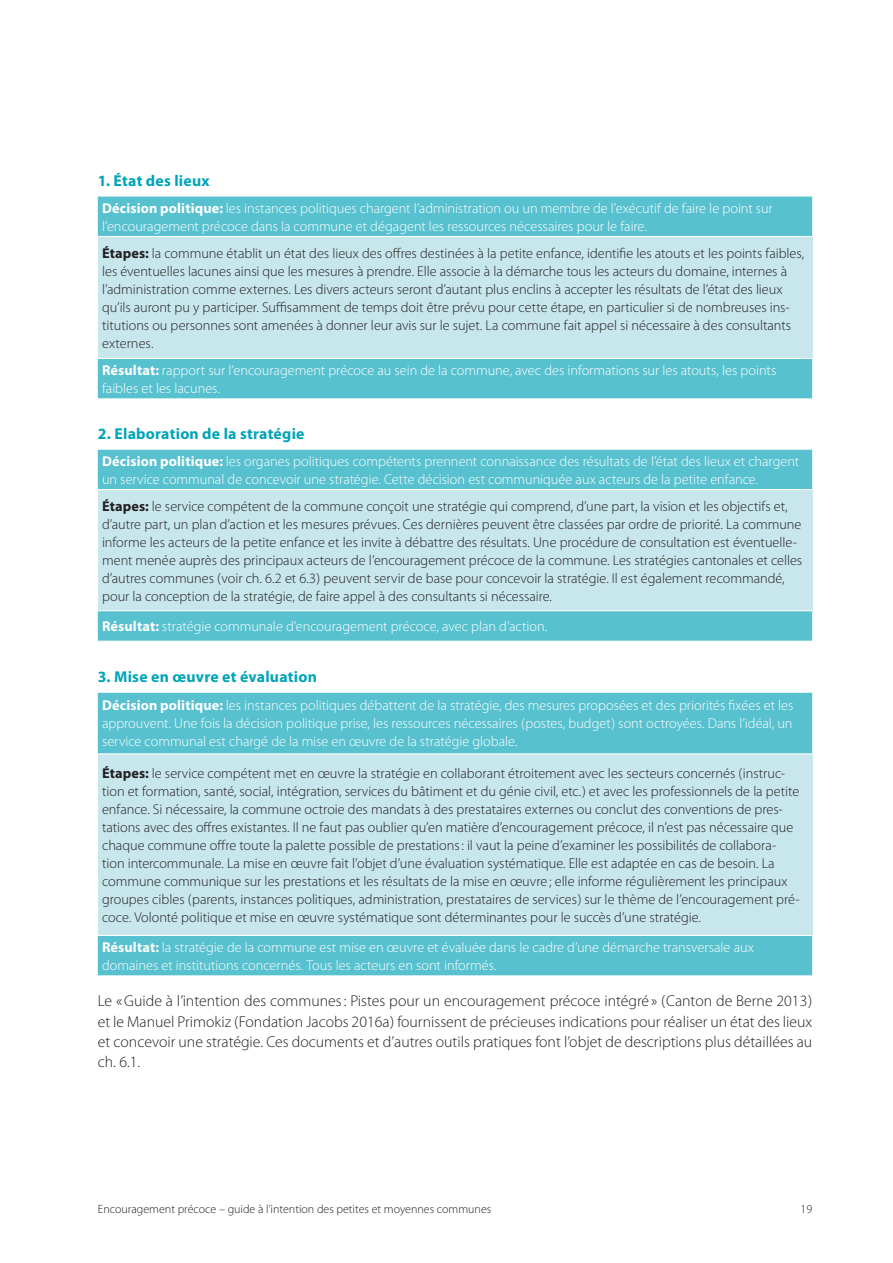
<style>
.page{position:relative;width:893px;height:1263px;background:#fff}
.page>*{position:absolute;margin:0;border:0;box-sizing:border-box;transform-origin:0 0}
.t1{font:300 15.75px/20.2px "Myriad Pro";color:#231f20;text-align:justify}
.t2{font:700 15.75px "Myriad Pro";letter-spacing:.015em;color:#00a4b8}
.t3{font:300 14.25px/18px "Myriad Pro";color:#231f20}
.t4{font:300 14.25px/18px "Myriad Pro";color:#fff}
.t5{font:300 12px "Myriad Pro";color:#231f20}
.s1{font-weight:700}
</style>
<div class="page">
<div style="left:98px;top:197px;width:714px;height:201px;background:#58c1cf"></div>
<div style="left:98px;top:236px;width:714px;height:122px;background:#c8e7ed"></div>
<hr style="left:98px;top:236px;width:714px;height:1px;background:#fff">
<hr style="left:98px;top:358px;width:714px;height:1px;background:#fff">
<div style="left:98px;top:450px;width:714px;height:191px;background:#58c1cf"></div>
<div style="left:98px;top:490px;width:714px;height:121px;background:#c8e7ed"></div>
<hr style="left:98px;top:489px;width:714px;height:1px;background:#fff">
<hr style="left:98px;top:610px;width:714px;height:1px;background:#fff">
<div style="left:98px;top:693px;width:714px;height:282px;background:#58c1cf"></div>
<div style="left:98px;top:754px;width:714px;height:181px;background:#c8e7ed"></div>
<hr style="left:98px;top:753px;width:714px;height:1px;background:#fff">
<hr style="left:98px;top:935px;width:714px;height:1px;background:#fff">
<p class="t2" style="left:98px;top:172px;width:113px">1. État des lieux</p>
<p class="t4" style="left:102px;top:199px;width:672px"><span class="s1">Décision politique:</span> les instances politiques chargent l’administration ou un membre de l’exécutif de faire le point sur l’encouragement précoce dans la commune et dégagent les ressources nécessaires pour le faire.</p>
<p class="t3" style="left:102px;top:244px;width:704px"><span class="s1">Étapes:</span> la commune établit un état des lieux des offres destinées à la petite enfance, identifie les atouts et les points faibles, les éventuelles lacunes ainsi que les mesures à prendre. Elle associe à la démarche tous les acteurs du domaine, internes à l’administration comme externes. Les divers acteurs seront d’autant plus enclins à accepter les résultats de l’état des lieux qu’ils auront pu y participer. Suffisamment de temps doit être prévu pour cette étape, en particulier si de nombreuses ins&shy;titutions ou personnes sont amenées à donner leur avis sur le sujet. La commune fait appel si nécessaire à des consultants externes.</p>
<p class="t4" style="left:102px;top:361px;width:676px"><span class="s1">Résultat:</span> rapport sur l’encouragement précoce au sein de la commune, avec des informations sur les atouts, les points faibles et les lacunes.</p>
<p class="t2" style="left:98px;top:425px;width:208px">2. Elaboration de la stratégie</p>
<p class="t4" style="left:102px;top:452px;width:699px"><span class="s1">Décision politique:</span> les organes politiques compétents prennent connaissance des résultats de l’état des lieux et chargent un service communal de concevoir une stratégie. Cette décision est communiquée aux acteurs de la petite enfance.</p>
<p class="t3" style="left:102px;top:497px;width:702px"><span class="s1">Étapes:</span> le service compétent de la commune conçoit une stratégie qui comprend, d’une part, la vision et les objectifs et, d’autre part, un plan d’action et les mesures prévues. Ces dernières peuvent être classées par ordre de priorité. La commune informe les acteurs de la petite enfance et les invite à débattre des résultats. Une procédure de consultation est éventuelle&shy;ment menée auprès des principaux acteurs de l’encouragement précoce de la commune. Les stratégies cantonales et celles d’autres communes (voir ch. 6.2 et 6.3) peuvent servir de base pour concevoir la stratégie. Il est également recommandé, pour la conception de la stratégie, de faire appel à des consultants si nécessaire.</p>
<p class="t4" style="left:102px;top:618px;width:447px"><span class="s1">Résultat:</span> stratégie communale d’encouragement précoce, avec plan d’action.</p>
<p class="t2" style="left:98px;top:668px;width:221px">3. Mise en œuvre et évaluation</p>
<p class="t4" style="left:102px;top:697px;width:693px;text-align:justify"><span class="s1">Décision politique:</span> les instances politiques débattent de la stratégie, des mesures proposées et des priorités fixées et les approuvent. Une fois la décision politique prise, les ressources nécessaires (postes, budget) sont octroyées. Dans l’idéal, un service communal est chargé de la mise en œuvre de la stratégie globale.</p>
<p class="t3" style="left:102px;top:764px;width:699px"><span class="s1">Étapes:</span> le service compétent met en œuvre la stratégie en collaborant étroitement avec les secteurs concernés (instruc&shy;tion et formation, santé, social, intégration, services du bâtiment et du génie civil, etc.) et avec les professionnels de la petite enfance. Si nécessaire, la commune octroie des mandats à des prestataires externes ou conclut des conventions de pres&shy;tations avec des offres existantes. Il ne faut pas oublier qu’en matière d’encouragement précoce, il n’est pas nécessaire que chaque commune offre toute la palette possible de prestations: il vaut la peine d’examiner les possibilités de collabora&shy;tion intercommunale. La mise en œuvre fait l’objet d’une évaluation systématique. Elle est adaptée en cas de besoin. La commune communique sur les prestations et les résultats de la mise en œuvre ; elle informe régulièrement les principaux groupes cibles (parents, instances politiques, administration, prestataires de services) sur le thème de l’encouragement pré&shy;coce. Volonté politique et mise en œuvre systématique sont déterminantes pour le succès d’une stratégie.</p>
<p class="t4" style="left:102px;top:938px;width:653px"><span class="s1">Résultat:</span> la stratégie de la commune est mise en œuvre et évaluée dans le cadre d’une démarche transversale aux domaines et institutions concernés. Tous les acteurs en sont informés.</p>
<p class="t1" style="left:98px;top:991px;width:716px">Le «Guide à l’intention des communes: Pistes pour un encouragement précoce intégré » (Canton de Berne 2013) et le Manuel Primokiz (Fondation Jacobs 2016a) fournissent de précieuses indications pour réaliser un état des lieux et concevoir une stratégie. Ces documents et d’autres outils pratiques font l’objet de descriptions plus détaillées au ch. 6.1.</p>
<p class="t5" style="left:98px;top:1202px;width:395px">Encouragement précoce – guide à l’intention des petites et moyennes communes</p>
<p class="t5" style="left:800px;top:1202px;width:13px">19</p>
</div>
